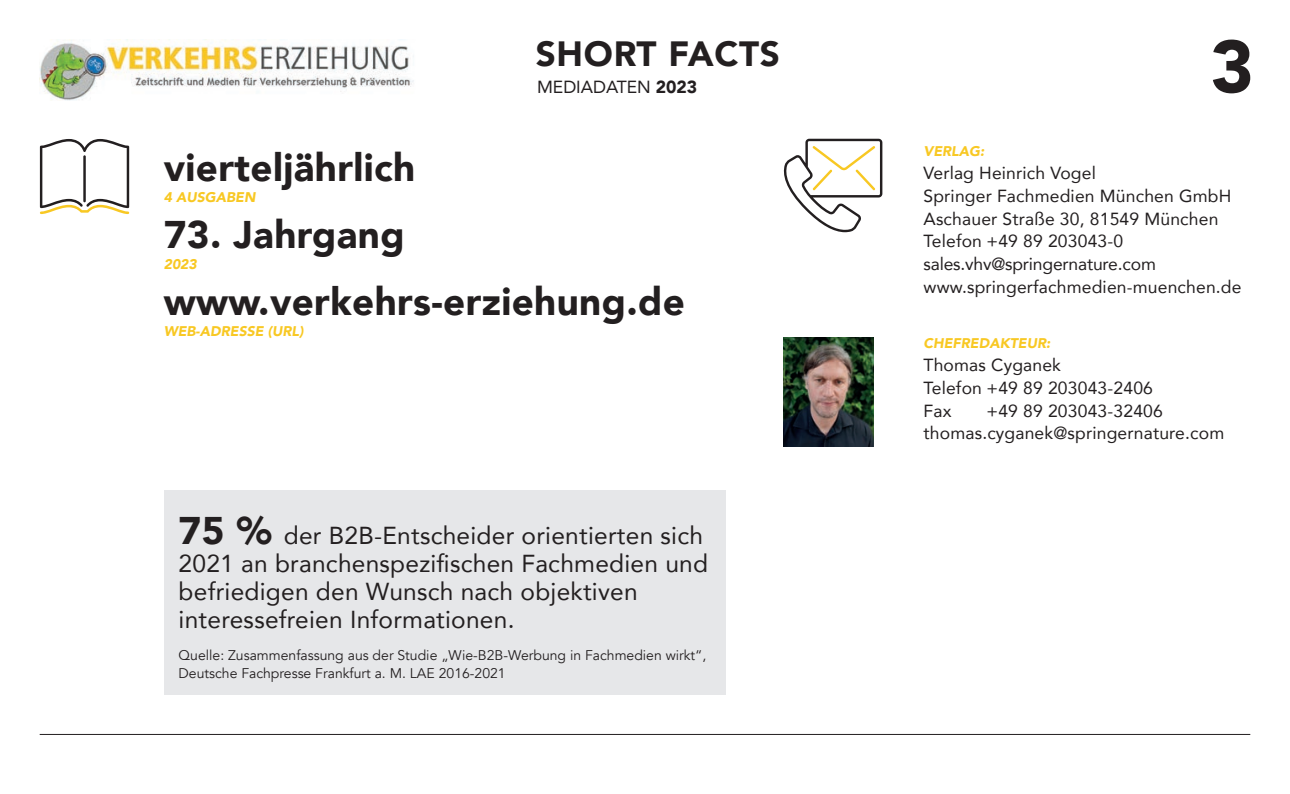
<style>
.page{position:relative;width:1290px;height:794px;background:#fff}
.page>*{position:absolute;margin:0;border:0;box-sizing:border-box;transform-origin:0 0}
.t1{font:900 73.5px "Avenir";color:#231f20}
.t2{font:900 38.5px "Avenir";letter-spacing:.01em;color:#231f20}
.t3{font:900 35px "Avenir";letter-spacing:.02em;color:#231f20}
.t4{font:24.5px/28px "Avenir";letter-spacing:.01em;color:#231f20}
.t5{font:17.5px/22.8px "Avenir";letter-spacing:.01em;color:#231f20}
.t6{font:14px/17.5px "Avenir";color:#231f20}
.t7{font:italic 900 14px "Avenir";color:#f8c823}
.s1{font-weight:900}
.s2{font-weight:900;font-size:38.5px}
</style>
<div class="page">
<hr style="left:40px;top:734px;width:1210px;height:1px;background:#231f20">
<img style="left:40px;top:40px;width:374px;height:60px">
<svg style="left:40px;top:139px;width:89px;height:75px"></svg>
<svg style="left:783px;top:139px;width:99px;height:93px"></svg>
<img style="left:784px;top:337px;width:89px;height:109px">
<div style="left:164px;top:490px;width:561px;height:204px;background:#e6e7e9"></div>
<h3 class="t3" style="left:536px;top:24px;width:246px">SHORT FACTS</h3>
<p class="t5" style="left:537px;top:75px;width:162px">MEDIADATEN <span class="s1">2023</span></p>
<h2 class="t2" style="left:164px;top:135px;width:253px">vierteljährlich</h2>
<p class="t7" style="left:164px;top:185px;width:93px">4 AUSGABEN</p>
<h2 class="t2" style="left:164px;top:201px;width:242px">73. Jahrgang</h2>
<p class="t7" style="left:164px;top:252px;width:35px">2023</p>
<h2 class="t2" style="left:164px;top:268px;width:523px">www.verkehrs-erziehung.de</h2>
<p class="t7" style="left:164px;top:319px;width:141px">WEB-ADRESSE (URL)</p>
<h3 class="t4" style="left:179px;top:520px;width:531px"><span class="s2">75 %</span> der B2B-Entscheider orientierten sich 2021 an branchenspezifischen Fachmedien und befriedigen den Wunsch nach objektiven interessefreien Informationen.</h3>
<p class="t6" style="left:179px;top:647px;width:529px">Quelle: Zusammenfassung aus der Studie „Wie-B2B-Werbung in Fachmedien wirkt“,<br>Deutsche Fachpresse Frankfurt a. M. LAE 2016-2021</p>
<h1 class="t1" style="left:1210px;top:4px;width:45px">3</h1>
<p class="t7" style="left:923px;top:140px;width:62px">VERLAG:</p>
<p class="t5" style="left:923px;top:161px;width:320px">Verlag Heinrich Vogel<br>Springer Fachmedien München GmbH<br>Aschauer Straße 30, 81549 München<br>Telefon +49 89 203043-0 sales.vhv@springernature.com www.springerfachmedien-muenchen.de</p>
<p class="t7" style="left:923px;top:332px;width:128px">CHEFREDAKTEUR:</p>
<p class="t5" style="left:923px;top:353px;width:231px">Thomas Cyganek<br>Telefon +49 89 203043-2406<br>Fax</p>
<p class="t5" style="left:923px;top:399px;width:302px;text-align:center">+49 89 203043-32406 thomas.cyganek@springernature.com</p>
</div>
